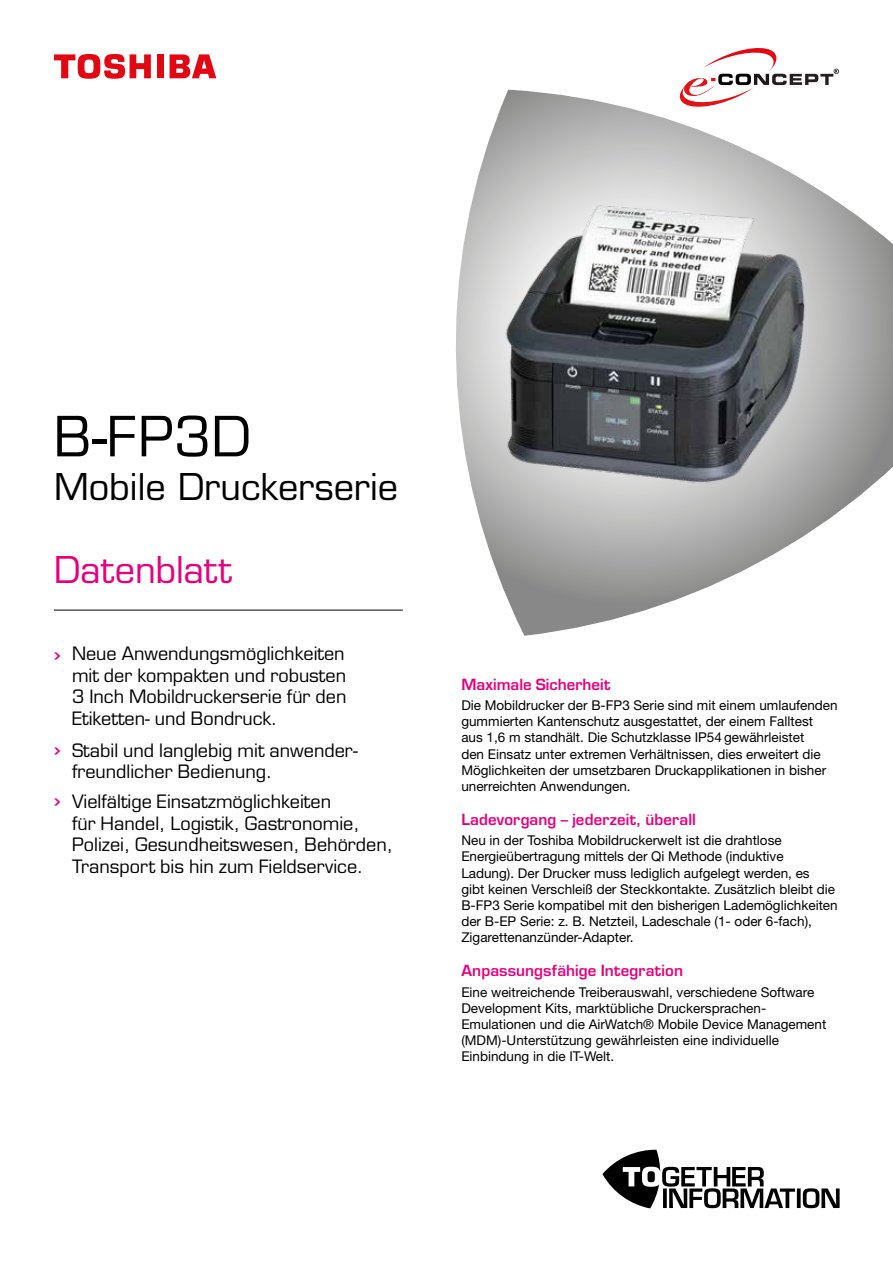
<style>
.page{position:relative;width:893px;height:1263px;background:#fff}
.page>*{position:absolute;margin:0;border:0;box-sizing:border-box;transform-origin:0 0}
.t1{font:54px "Eurostile LT Std";color:#000}
.t2{font:36px "Eurostile LT Std";color:#000}
.t3{font:36px "Eurostile LT Std";letter-spacing:-.005em;color:#e6007d}
.t4{font:18px/21.6px "Eurostile LT Std";color:#000}
.t5{font:600 15px "Eurostile LT Std";letter-spacing:.005em;color:#e6007d}
.t6{font:13.5px/16.2px "Helvetica Neue LT Std";color:#000}
.s1{font-family:"Chevron";color:#e6007d}
</style>
<div class="page">
<svg style="left:479px;top:89px;width:350px;height:547px"></svg>
<img style="left:456px;top:159px;width:437px;height:360px">
<hr style="left:54px;top:610px;width:349px;height:1px;background:#000">
<svg style="left:602px;top:1150px;width:238px;height:58px"></svg>
<svg style="left:680px;top:48px;width:159px;height:59px"></svg>
<div style="left:157px;top:54px;width:7px;height:24px;background:#e30613"></div>
<svg style="left:170px;top:54px;width:46px;height:24px"></svg>
<svg style="left:54px;top:54px;width:97px;height:25px"></svg>
<h1 class="t1" style="left:54px;top:404px;width:199px">B-FP3D</h1>
<h2 class="t2" style="left:54px;top:465px;width:346px">Mobile Druckerserie</h2>
<h2 class="t3" style="left:54px;top:548px;width:180px">Datenblatt</h2>
<h3 class="t4" style="left:72px;top:643px;width:276px;text-align:justify;text-indent:-18px"><span class="s1">•</span> Neue Anwendungsmöglichkeiten mit der kompakten und robusten 3 Inch Mobildruckerserie für den Etiketten- und Bondruck.</h3>
<h3 class="t4" style="left:72px;top:739px;width:287px;text-indent:-18px"><span class="s1">•</span> Stabil und langlebig mit anwender&shy;freundlicher Bedienung.</h3>
<h3 class="t4" style="left:72px;top:791px;width:323px;text-indent:-18px"><span class="s1">•</span> Vielfältige Einsatzmöglichkeiten<br>für Handel, Logistik, Gastronomie, Polizei, Gesundheitswesen, Behörden, Transport bis hin zum Fieldservice.</h3>
<p class="t5" style="left:461px;top:675px;width:151px">Maximale Sicherheit</p>
<p class="t6" style="left:461px;top:697px;width:378px">Die Mobildrucker der B-FP3 Serie sind mit einem umlaufenden gummierten Kantenschutz ausgestattet, der einem Falltest aus 1,6 m standhält. Die Schutzklasse IP54 gewährleistet<br>den Einsatz unter extremen Verhältnissen, dies erweitert die Möglichkeiten der umsetzbaren Druckapplikationen in bisher unerreichten Anwendungen.</p>
<p class="t5" style="left:461px;top:810px;width:236px">Ladevorgang – jederzeit, überall</p>
<p class="t6" style="left:461px;top:832px;width:378px">Neu in der Toshiba Mobildruckerwelt ist die drahtlose Energieübertragung mittels der Qi Methode (induktive Ladung). Der Drucker muss lediglich aufgelegt werden, es<br>gibt keinen Verschleiß der Steckkontakte. Zusätzlich bleibt die B-FP3 Serie kompatibel mit den bisherigen Lademöglichkeiten der B-EP Serie: z. B. Netzteil, Ladeschale (1- oder 6-fach), Zigarettenanzünder-Adapter.</p>
<p class="t5" style="left:461px;top:961px;width:223px">Anpassungsfähige Integration</p>
<p class="t6" style="left:461px;top:983px;width:366px">Eine weitreichende Treiberauswahl, verschiedene Software Development Kits, marktübliche Druckersprachen-Emulationen und die AirWatch® Mobile Device Management (MDM)-Unterstützung gewährleisten eine individuelle Einbindung in die IT-Welt.</p>
</div>
